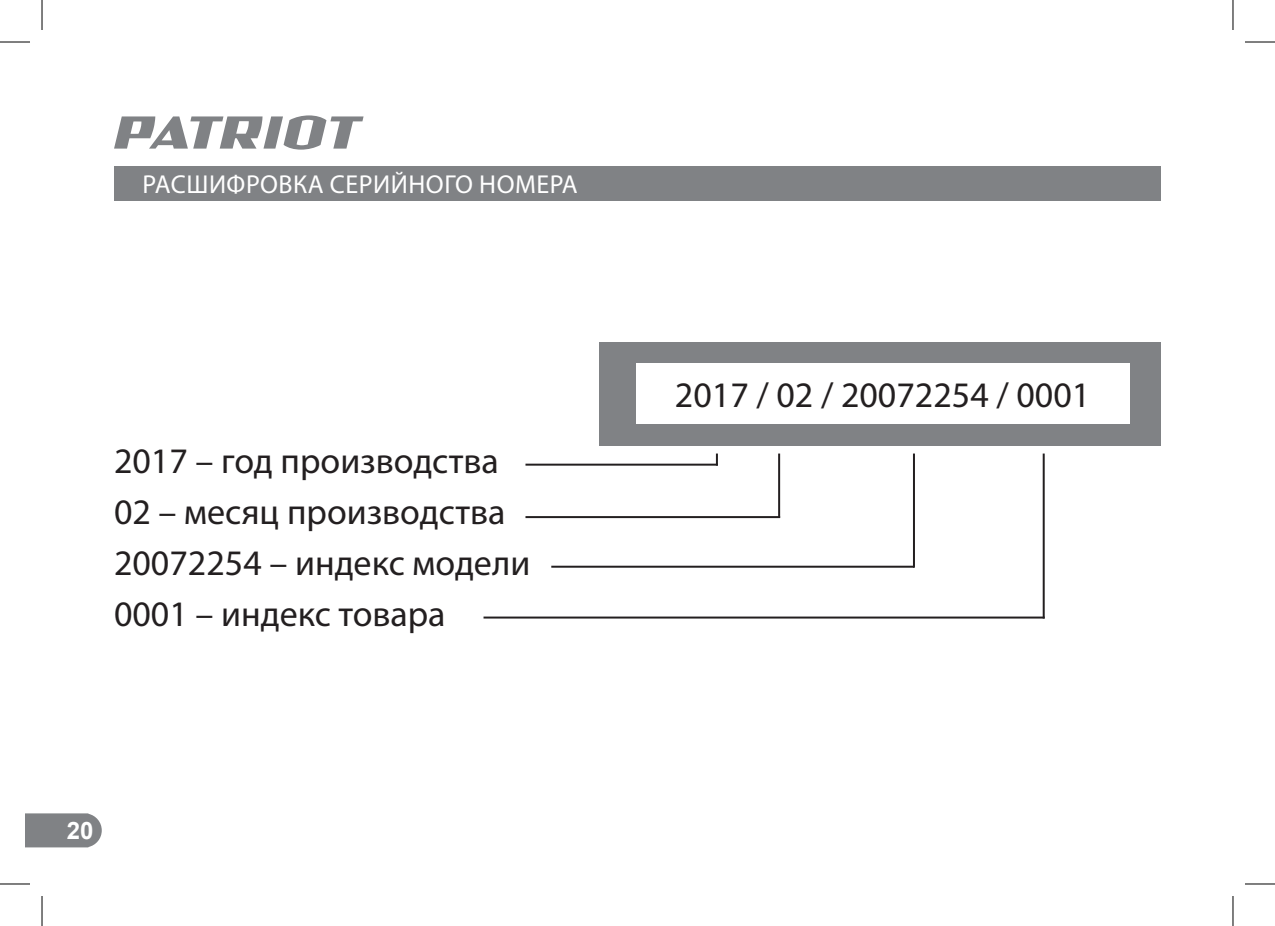
<style>
.page{position:relative;width:1275px;height:926px;background:#fff}
.page>*{position:absolute;margin:0;border:0;box-sizing:border-box;transform-origin:0 0}
.t1{font:36px/51px "Myriad Pro";color:#231f20}
.t2{font:26px "Myriad Pro";letter-spacing:.02em;color:#fff}
.t3{font:700 24px "Arial";color:#fff}
</style>
<div class="page">
<svg style="left:25px;top:813px;width:77px;height:34px;background:#87898c"></svg>
<svg style="left:114px;top:115px;width:249px;height:35px"></svg>
<div style="left:114px;top:166px;width:1047px;height:34px;background:#808285"></div>
<div style="left:600px;top:342px;width:561px;height:104px;background:#808285"></div>
<hr style="left:525px;top:464px;width:193px;height:2px;background:#231f20">
<hr style="left:525px;top:516px;width:255px;height:2px;background:#231f20">
<hr style="left:551px;top:566px;width:363px;height:2px;background:#231f20">
<hr style="left:483px;top:616px;width:561px;height:2px;background:#231f20">
<div style="left:636px;top:363px;width:493px;height:61px;background:#fff"></div>
<svg style="left:716px;top:453px;width:2px;height:13px"></svg>
<hr style="left:778px;top:453px;width:2px;height:65px;background:#231f20">
<hr style="left:913px;top:453px;width:2px;height:115px;background:#231f20">
<hr style="left:1042px;top:453px;width:2px;height:165px;background:#231f20">
<hr style="left:0;top:42px;width:30px;height:1px;background:#000">
<hr style="left:1245px;top:42px;width:30px;height:1px;background:#000">
<hr style="left:0;top:884px;width:30px;height:1px;background:#000">
<hr style="left:1245px;top:884px;width:30px;height:1px;background:#000">
<hr style="left:42px;top:0;width:1px;height:30px;background:#000">
<hr style="left:42px;top:896px;width:1px;height:30px;background:#000">
<hr style="left:1232px;top:0;width:1px;height:30px;background:#000">
<hr style="left:1232px;top:896px;width:1px;height:30px;background:#000">
<p class="t2" style="left:143px;top:168px;width:437px">РАСШИФРОВКА СЕРИЙНОГО НОМЕРА</p>
<p class="t1" style="left:114px;top:435px;width:418px">2017 – год производства<br>02 – месяц производства<br>20072254 – индекс модели<br>0001 – индекс товара</p>
<p class="t3" style="left:67px;top:815px;width:28px">20</p>
<p class="t1" style="left:675px;top:369px;width:417px">2017 / 02 / 20072254 / 0001</p>
</div>
